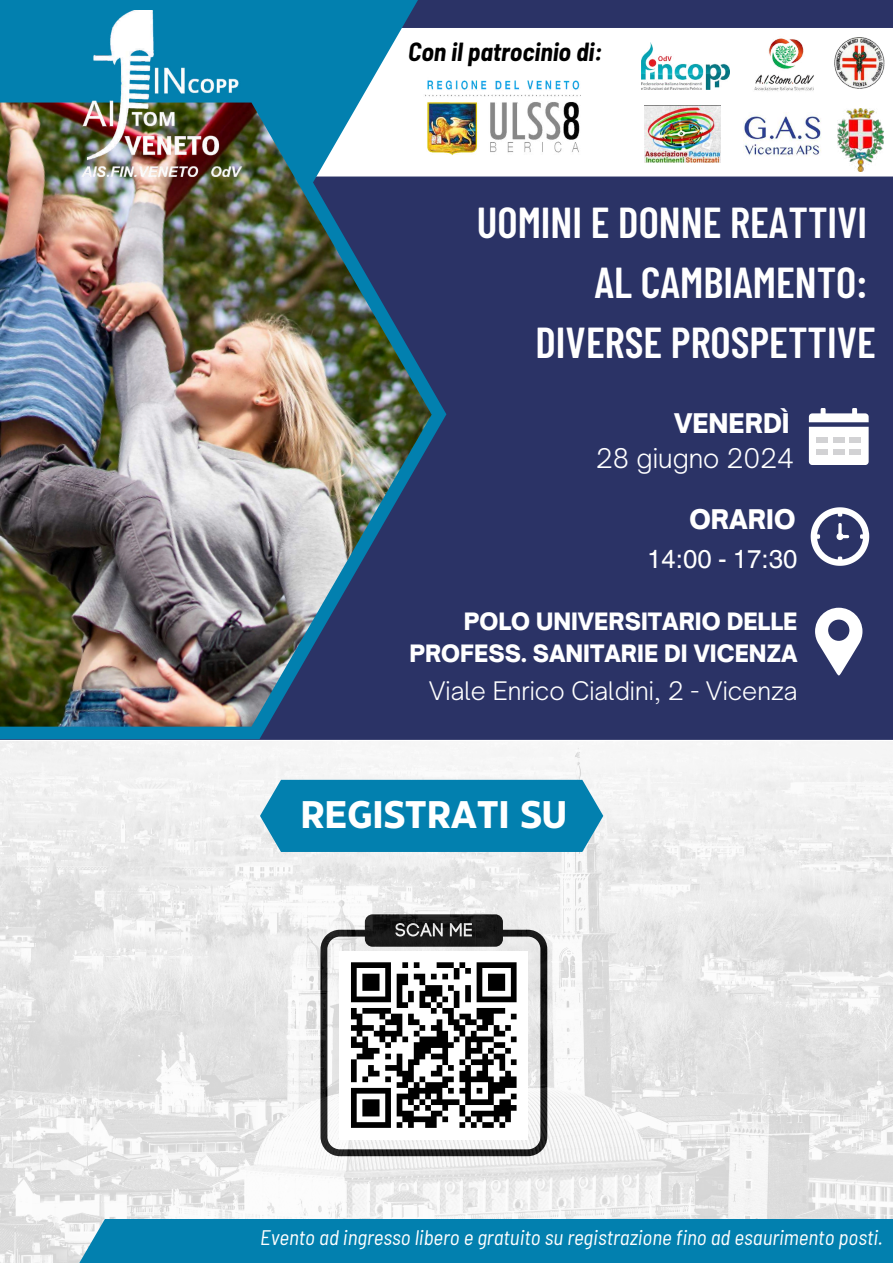
<style>
.page{position:relative;width:893px;height:1263px;background:#fff}
.page>*{position:absolute;margin:0;border:0;box-sizing:border-box;transform-origin:0 0}
.t1{font:600 43.2px/60.2px "Barlow Condensed";color:#fff;text-align:right}
.t2{font:700 38.4px "Eastman Grotesque";color:#fff}
.t3{font:300 25.95px "Open Sauce One";color:#fff}
.t4{font:900 25.95px "Open Sauce One";color:#fff}
.t5{font:900 25.88px "Open Sauce One";color:#fff}
.t6{font:25.8px "Helvetica World";color:#fff}
.t7{font:italic 700 semi-condensed 25.58px "Barlow";color:#000}
.t8{font:300 24.45px "Open Sauce One";color:#fff}
.t9{font:900 22.88px/32.1px "Open Sauce One";color:#fff;text-align:right}
.t10{font:italic semi-condensed 21px "Barlow";color:#fff}
</style>
<div class="page">
<div style="left:0;top:176px;width:893px;height:564px;background:#2b3366"></div>
<img style="left:0;top:741px;width:893px;height:477px">
<div style="left:0;top:1218px;width:893px;height:45px;background:#0280af"></div>
<svg style="left:0;top:388px;width:446px;height:351px"></svg>
<div style="left:160px;top:0;width:733px;height:28px;background:#2b3366"></div>
<svg style="left:0;top:0;width:511px;height:177px;fill:#0280af"></svg>
<div style="left:0;top:0;width:305px;height:26px;background:#0280af"></div>
<img style="left:0;top:103px;width:431px;height:624px">
<div style="left:260px;top:780px;width:343px;height:72px;background:#0280af"></div>
<svg style="left:809px;top:408px;width:59px;height:57px;background:#d7d9e2"></svg>
<div style="left:816px;top:437px;width:12px;height:5px;background:#d2d2d4"></div>
<div style="left:833px;top:437px;width:11px;height:5px;background:#d2d2d4"></div>
<div style="left:849px;top:437px;width:11px;height:5px;background:#d2d2d4"></div>
<div style="left:816px;top:449px;width:12px;height:5px;background:#d2d2d4"></div>
<div style="left:833px;top:449px;width:11px;height:5px;background:#d2d2d4"></div>
<div style="left:849px;top:449px;width:11px;height:5px;background:#d2d2d4"></div>
<svg style="left:810px;top:507px;width:59px;height:59px"></svg>
<svg style="left:815px;top:608px;width:47px;height:68px"></svg>
<img style="left:72px;top:10px;width:178px;height:167px">
<img style="left:423px;top:78px;width:157px;height:77px">
<img style="left:641px;top:43px;width:88px;height:46px">
<img style="left:837px;top:109px;width:46px;height:63px">
<img style="left:754px;top:38px;width:60px;height:53px">
<img style="left:834px;top:37px;width:51px;height:52px">
<img style="left:743px;top:114px;width:78px;height:42px">
<img style="left:645px;top:106px;width:76px;height:57px">
<div style="left:339px;top:951px;width:189px;height:188px;background:#fff"></div>
<svg style="left:351px;top:962px;width:166px;height:166px"></svg>
<p class="t7" style="left:408px;top:35px;width:196px">Con il patrocinio di:</p>
<h1 class="t1" style="left:477px;top:191px;width:400px">UOMINI E DONNE REATTIVI<br>AL CAMBIAMENTO:<br>DIVERSE PROSPETTIVE</h1>
<p class="t5" style="left:674px;top:407px;width:117px">VENERDÌ</p>
<p class="t3" style="left:596px;top:442px;width:199px">28 giugno 2024</p>
<p class="t4" style="left:689px;top:503px;width:108px">ORARIO</p>
<p class="t6" style="left:647px;top:544px;width:152px">14:00 - 17:30</p>
<p class="t9" style="left:409px;top:605px;width:389px">POLO UNIVERSITARIO DELLE<br>PROFESS. SANITARIE DI VICENZA</p>
<p class="t8" style="left:429px;top:675px;width:370px">Viale Enrico Cialdini, 2 - Vicenza</p>
<h2 class="t2" style="left:300px;top:800px;width:268px">REGISTRATI SU</h2>
<p class="t10" style="left:260px;top:1224px;width:624px">Evento ad ingresso libero e gratuito su registrazione fino ad esaurimento posti.</p>
</div>
